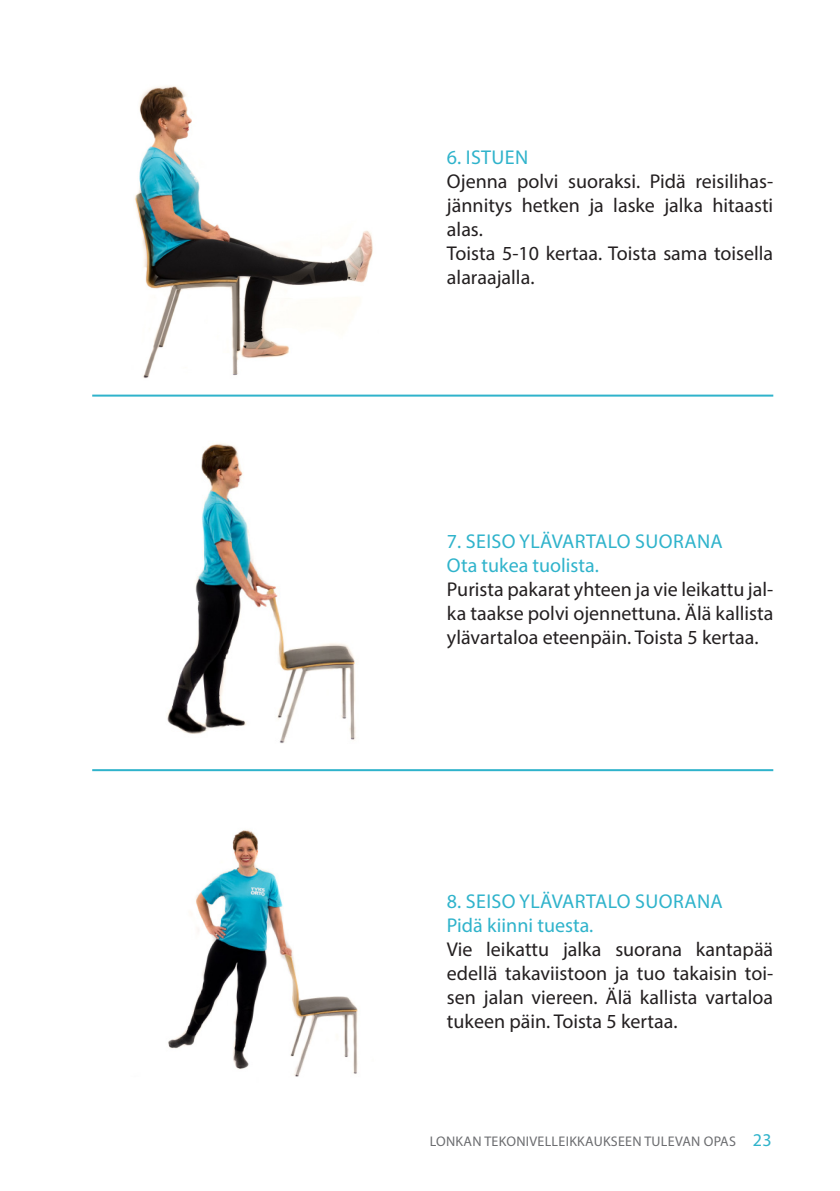
<style>
.page{position:relative;width:840px;height:1191px;background:#fff}
.page>*{position:absolute;margin:0;border:0;box-sizing:border-box;transform-origin:0 0}
.LEIPÄTEKSTI{font:20px/24px "Myriad Pro";color:#231f20;text-align:justify}
.LEIPÄTEKSTI-2{font:20px/24px "Myriad Pro";letter-spacing:.015em;color:#2fb3cb}
.LEIPÄTEKSTI_ensimmäi{font:20px/24px "Myriad Pro";color:#231f20}
.t1{font:14px "Myriad Pro";letter-spacing:.02em;color:#6c6d70}
.s1{font-size:18px;color:#2fb3cb}
</style>
<div class="page">
<img style="left:134px;top:86px;width:239px;height:292px">
<hr style="left:92px;top:394px;width:680px;height:2px;background:#2fb3cb">
<img style="left:167px;top:443px;width:189px;height:301px">
<img style="left:168px;top:830px;width:190px;height:247px">
<hr style="left:92px;top:769px;width:680px;height:2px;background:#2fb3cb">
<p class="LEIPÄTEKSTI-2" style="left:446px;top:145px;width:83px">6. ISTUEN</p>
<p class="LEIPÄTEKSTI" style="left:446px;top:169px;width:328px">Ojenna polvi suoraksi. Pidä reisilihas&shy;jännitys hetken ja laske jalka hitaasti alas.</p>
<p class="LEIPÄTEKSTI_ensimmäi" style="left:446px;top:241px;width:327px">Toista 5-10 kertaa. Toista sama toisella alaraajalla.</p>
<p class="LEIPÄTEKSTI-2" style="left:446px;top:529px;width:277px">7. SEISO YLÄVARTALO SUORANA<br>Ota tukea tuolista.</p>
<p class="LEIPÄTEKSTI" style="left:446px;top:577px;width:328px">Purista pakarat yhteen ja vie leikattu jal&shy;ka taakse polvi ojennettuna. Älä kallista ylävartaloa eteenpäin. Toista 5 kertaa.</p>
<p class="LEIPÄTEKSTI-2" style="left:446px;top:889px;width:277px">8. SEISO YLÄVARTALO SUORANA<br>Pidä kiinni tuesta.</p>
<p class="LEIPÄTEKSTI" style="left:446px;top:937px;width:327px">Vie leikattu jalka suorana kantapää edellä takaviistoon ja tuo takaisin toi&shy;sen jalan viereen. Älä kallista vartaloa tukeen päin. Toista 5 kertaa.</p>
<p class="t1" style="left:429px;top:1132px;width:343px">LONKAN TEKONIVELLEIKKAUKSEEN TULEVAN OPAS <span class="s1">23</span></p>
</div>
